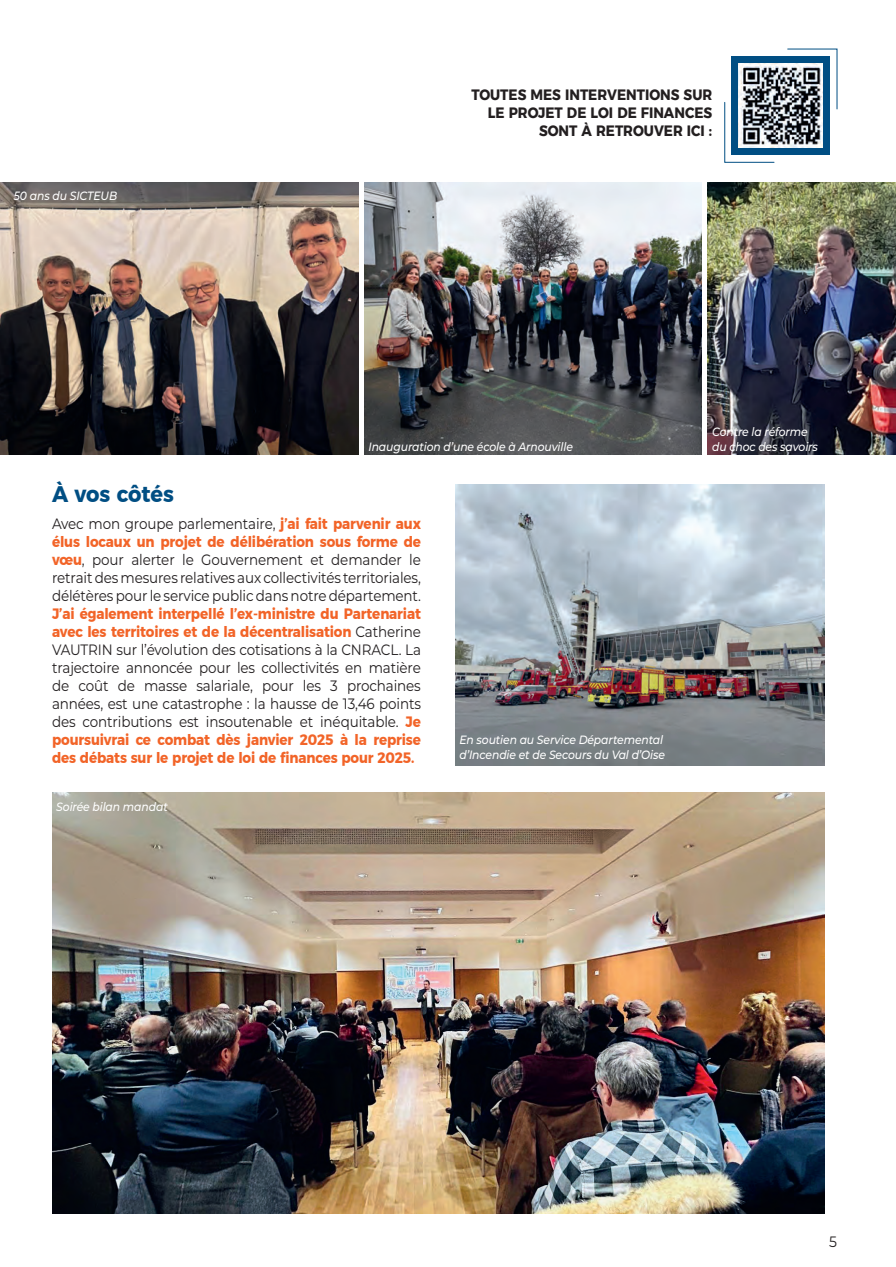
<style>
.page{position:relative;width:896px;height:1267px;background:#fff}
.page>*{position:absolute;margin:0;border:0;box-sizing:border-box;transform-origin:0 0}
.t1{font:700 22.5px "Montserrat";color:#004e83;scale:.93 1}
.t2{font:15px/18px "Montserrat";letter-spacing:-.01em;color:#231f20;text-align:justify;scale:.9 1}
.t3{font:700 15px/18px "Montserrat";color:#231f20;text-align:right;scale:.9 1}
.t4{font:15px "Montserrat";letter-spacing:-.01em;color:#231f20;scale:.93 1}
.t5{font:italic 500 12px/14.4px "Montserrat";letter-spacing:-.01em;color:#fff;scale:.9 1}
.s1{font-weight:700;color:#f26428}
</style>
<div class="page">
<img style="left:708px;top:183px;width:187px;height:272px">
<img style="left:455px;top:484px;width:369px;height:281px">
<img style="left:0;top:183px;width:358px;height:272px">
<div style="left:731px;top:56px;width:98px;height:99px;background:#004e83"></div>
<svg style="left:787px;top:48px;width:50px;height:62px"></svg>
<svg style="left:724px;top:102px;width:50px;height:61px"></svg>
<img style="left:738px;top:63px;width:84px;height:85px">
<img style="left:52px;top:793px;width:772px;height:420px">
<img style="left:364px;top:183px;width:337px;height:272px">
<p class="t5" style="left:14px;top:187px;width:116px">50 ans du SICTEUB</p>
<p class="t3" style="left:471px;top:85px;width:269px">TOUTES MES INTERVENTIONS SUR<br>LE PROJET DE LOI DE FINANCES<br>SONT À RETROUVER ICI :</p>
<p class="t5" style="left:368px;top:439px;width:229px">Inauguration d’une école à Arnouville</p>
<p class="t5" style="left:712px;top:424px;width:119px">Contre la réforme du choc des savoirs</p>
<h1 class="t1" style="left:52px;top:476px;width:133px">À vos côtés</h1>
<p class="t2" style="left:52px;top:514px;width:411px">Avec mon groupe parlementaire, <span class="s1">j’ai fait parvenir aux élus locaux un projet de délibération sous forme de vœu</span>, pour alerter le Gouvernement et demander le retrait des mesures relatives aux collectivités territoriales, délétères pour le service public dans notre département.</p>
<p class="t2" style="left:52px;top:604px;width:411px"><span class="s1">J’ai également interpellé l’ex-ministre du Partenariat avec les territoires et de la décentralisation</span> Catherine VAUTRIN sur l’évolution des cotisations à la CNRACL. La trajectoire annoncée pour les collectivités en matière de coût de masse salariale, pour les 3 prochaines années, est une catastrophe : la hausse de 13,46 points des contributions est insoutenable et inéquitable. <span class="s1">Je poursuivrai ce combat dès janvier 2025 à la reprise des débats sur le projet de loi de finances pour 2025.</span></p>
<p class="t5" style="left:56px;top:799px;width:125px">Soirée bilan mandat</p>
<p class="t5" style="left:459px;top:732px;width:230px">En soutien au Service Départemental d’Incendie et de Secours du Val d’Oise</p>
<p class="t4" style="left:829px;top:1231px;width:10px">5</p>
</div>
